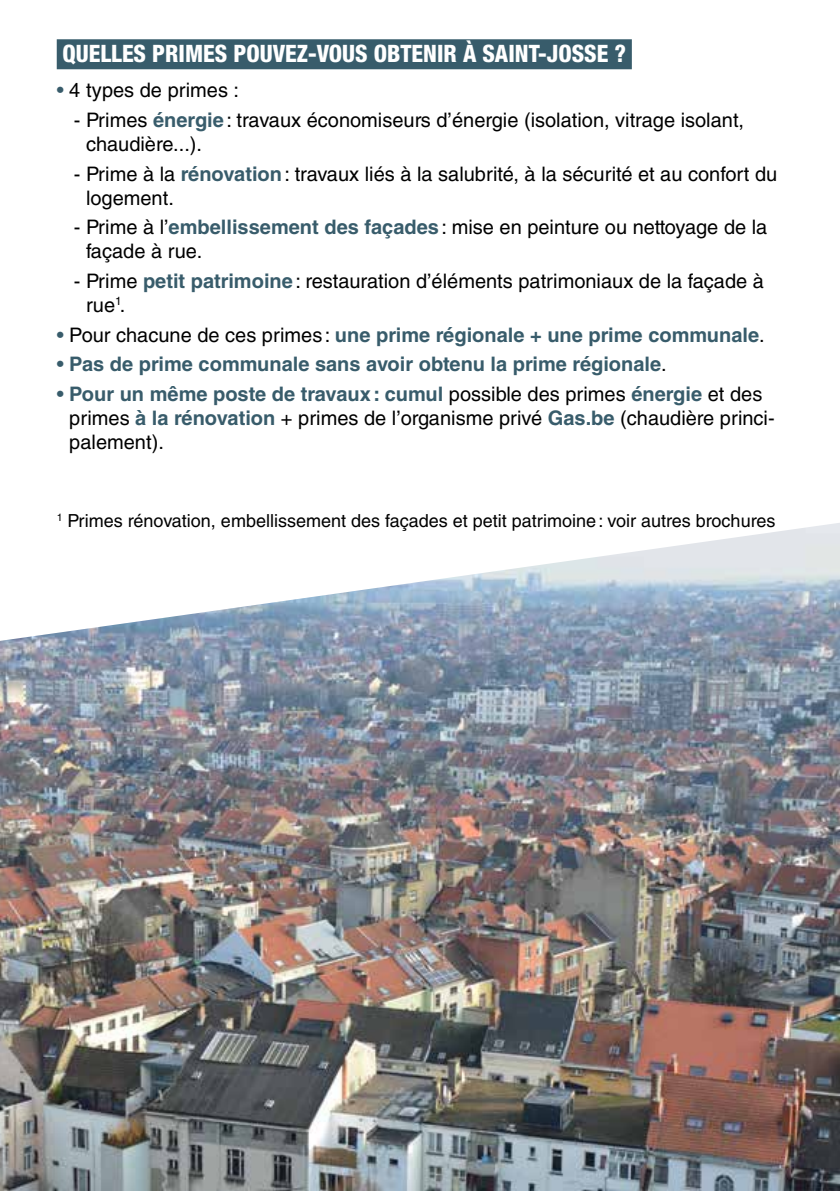
<style>
.page{position:relative;width:840px;height:1191px;background:#fff}
.page>*{position:absolute;margin:0;border:0;box-sizing:border-box;transform-origin:0 0}
.t1{font:800 condensed 24px "Helvetica Neue";color:#fff}
.t2{font:20px/24px "Helvetica LT Std";color:#000}
.t3{font:700 20px "Helvetica LT Std";color:#385c6b}
.t4{font:18px "Helvetica LT Std";color:#000}
.s1{color:#385c6b}
.s2{font-weight:700;color:#385c6b}
.s3{font-weight:400}
.s4{font-weight:400;color:#000}
</style>
<div class="page">
<img style="left:0;top:523px;width:839px;height:668px">
<div style="left:57px;top:39px;width:574px;height:30px;background:#385c6b"></div>
<p class="t1" style="left:62px;top:39px;width:565px">QUELLES PRIMES POUVEZ-VOUS OBTENIR À SAINT-JOSSE ?</p>
<p class="t2" style="left:57px;top:78px;width:184px"><span class="s1">•</span> 4 types de primes :</p>
<p class="t2" style="left:86px;top:108px;width:659px;text-indent:-12px">- Primes <span class="s2">énergie</span>: travaux économiseurs d’énergie (isolation, vitrage isolant, chaudière...).</p>
<p class="t2" style="left:86px;top:162px;width:692px;text-indent:-12px">- Prime à la <span class="s2">rénovation</span>: travaux liés à la salubrité, à la sécurité et au confort du logement.</p>
<p class="t2" style="left:86px;top:215px;width:682px;text-indent:-12px">- Prime à l’<span class="s2">embellissement des façades</span>: mise en peinture ou nettoyage de la façade à rue.</p>
<p class="t2" style="left:86px;top:269px;width:679px;text-indent:-12px">- Prime <span class="s2">petit patrimoine</span>: restauration d’éléments patrimoniaux de la façade à rue<sup>1</sup>.</p>
<p class="t3" style="left:57px;top:322px;width:709px"><span class="s3">•</span> <span class="s4">Pour chacune de ces primes :</span> une prime régionale + une prime communale<span class="s4">.</span></p>
<p class="t3" style="left:57px;top:352px;width:611px"><span class="s3">•</span> Pas de prime communale sans avoir obtenu la prime régionale<span class="s4">.</span></p>
<p class="t2" style="left:69px;top:382px;width:706px;text-indent:-13px"><span class="s1">•</span> <span class="s2">Pour un même poste de travaux: cumul</span> possible des primes <span class="s2">énergie</span> et des primes <span class="s2">à la rénovation</span> + primes de l’organisme privé <span class="s2">Gas.be</span> (chaudière princi&shy;palement).</p>
<p class="t4" style="left:57px;top:510px;width:719px"><sup>1</sup> Primes rénovation, embellissement des façades et petit patrimoine: voir autres brochures</p>
</div>
